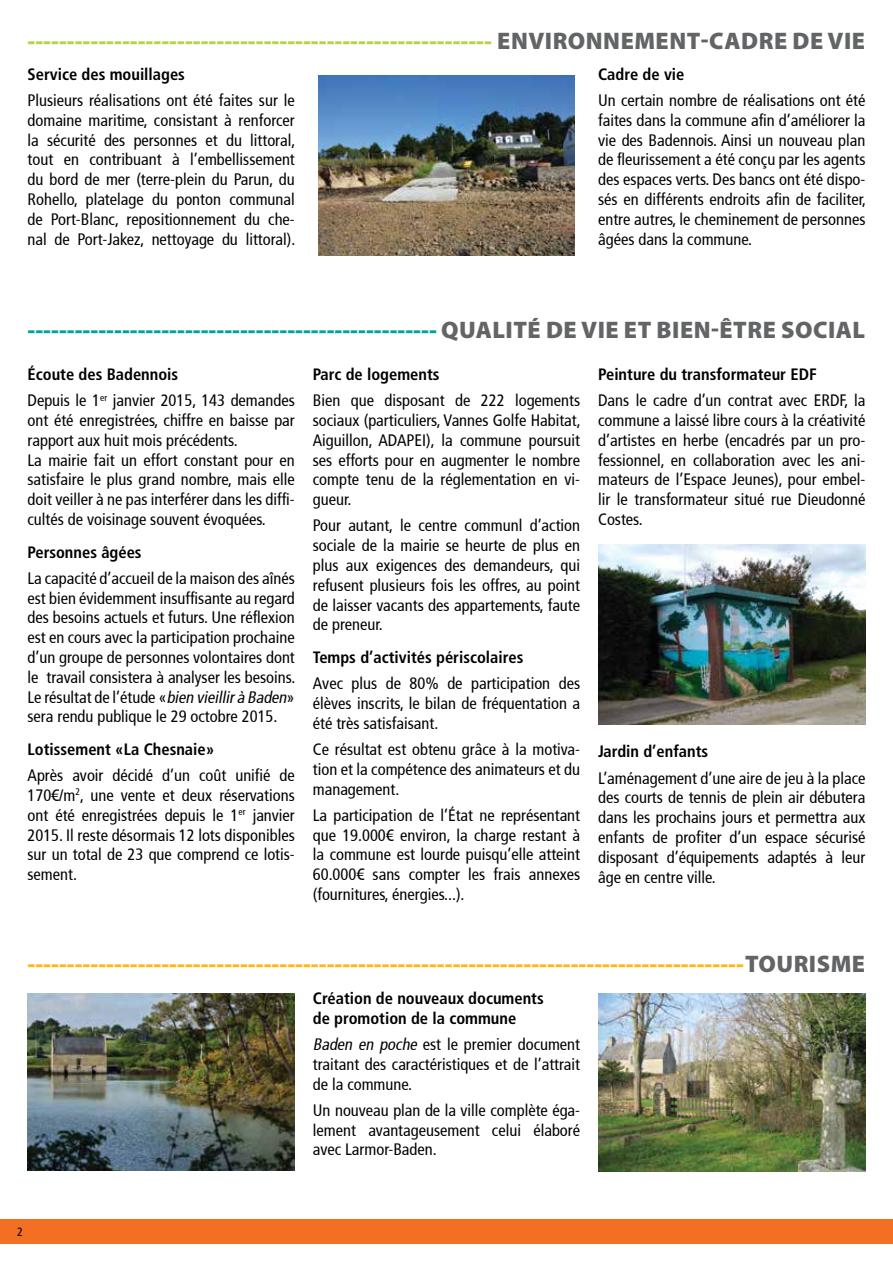
<style>
.page{position:relative;width:893px;height:1263px;background:#fff}
.page>*{position:absolute;margin:0;border:0;box-sizing:border-box;transform-origin:0 0}
.t1{font:900 24px "Myriad Pro";letter-spacing:.02em;color:#fdb913}
.t2{font:900 24px "Myriad Pro";letter-spacing:.02em;color:#b4d447}
.t3{font:900 24px "Myriad Pro";letter-spacing:.02em;color:#00a29f}
.t4{font:condensed 16.5px/19.8px "Frutiger";color:#000;text-align:justify}
.t5{font:700 condensed 16.5px/19.8px "Frutiger LT Std";color:#000}
.t6{font:condensed 12px "Frutiger";color:#000}
.s1{color:#636466}
.s2{font-style:italic}
</style>
<div class="page">
<div style="left:0;top:1219px;width:893px;height:25px;background:#f36f21"></div>
<img style="left:319px;top:75px;width:255px;height:180px">
<img style="left:598px;top:544px;width:267px;height:180px">
<img style="left:28px;top:993px;width:267px;height:177px">
<img style="left:598px;top:993px;width:267px;height:178px">
<h1 class="t2" style="left:28px;top:25px;width:839px">----------------------------------------------------------- <span class="s1">ENVIRONNEMENT-CADRE DE VIE</span></h1>
<p class="t5" style="left:28px;top:64px;width:159px">Service des mouillages</p>
<p class="t4" style="left:28px;top:90px;width:269px">Plusieurs réalisations ont été faites sur le domaine maritime, consistant à renforcer la sécurité des personnes et du littoral, tout en contribuant à l’embellissement du bord de mer (terre-plein du Parun, du Rohello, platelage du ponton communal de Port-Blanc, repositionnement du che&shy;nal de Port-Jakez, nettoyage du littoral).</p>
<p class="t5" style="left:598px;top:64px;width:88px">Cadre de vie</p>
<p class="t4" style="left:598px;top:90px;width:269px">Un certain nombre de réalisations ont été faites dans la commune afin d’améliorer la vie des Badennois. Ainsi un nouveau plan de fleurissement a été conçu par les agents des espaces verts. Des bancs ont été dispo&shy;sés en différents endroits afin de faciliter, entre autres, le cheminement de personnes âgées dans la commune.</p>
<h1 class="t3" style="left:28px;top:314px;width:839px">---------------------------------------------------- <span class="s1">QUALITÉ DE VIE ET BIEN-ÊTRE SOCIAL</span></h1>
<p class="t5" style="left:28px;top:364px;width:152px">Écoute des Badennois</p>
<p class="t4" style="left:28px;top:391px;width:269px;text-align:left">Depuis le 1<sup>er</sup> janvier 2015, 143 demandes ont été enregistrées, chiffre en baisse par rapport aux huit mois précédents.<br>La mairie fait un effort constant pour en satisfaire le plus grand nombre, mais elle doit veiller à ne pas interférer dans les diffi&shy;cultés de voisinage souvent évoquées.</p>
<p class="t5" style="left:28px;top:542px;width:116px">Personnes âgées</p>
<p class="t4" style="left:28px;top:568px;width:269px">La capacité d’accueil de la maison des aînés est bien évidemment insuffisante au regard des besoins actuels et futurs. Une réflexion est en cours avec la participation prochaine d’un groupe de personnes volontaires dont le travail consistera à analyser les besoins.<br>Le résultat de l’étude «<span class="s2">bien vieillirà Baden</span>» sera rendu publique le 29 octobre 2015.</p>
<p class="t5" style="left:28px;top:739px;width:188px">Lotissement «La Chesnaie»</p>
<p class="t4" style="left:28px;top:766px;width:269px">Après avoir décidé d’un coût unifié de 170€/m<sup>2</sup>, une vente et deux réservations ont été enregistrées depuis le 1<sup>er</sup> janvier 2015. Il reste désormais 12 lots disponibles sur un total de 23 que comprend ce lotis&shy;sement.</p>
<p class="t5" style="left:313px;top:364px;width:128px">Parc de logements</p>
<p class="t4" style="left:313px;top:391px;width:269px">Bien que disposant de 222 logements sociaux (particuliers, Vannes Golfe Habitat, Aiguillon, ADAPEI), la commune poursuit ses efforts pour en augmenter le nombre compte tenu de la réglementation en vi&shy;gueur.</p>
<p class="t4" style="left:313px;top:516px;width:269px">Pour autant, le centre communl d’action sociale de la mairie se heurte de plus en plus aux exigences des demandeurs, qui refusent plusieurs fois les offres, au point de laisser vacants des appartements, faute de preneur.</p>
<p class="t5" style="left:313px;top:647px;width:212px">Temps d’activités périscolaires</p>
<p class="t4" style="left:313px;top:674px;width:269px">Avec plus de 80% de participation des élèves inscrits, le bilan de fréquentation a été très satisfaisant.</p>
<p class="t4" style="left:313px;top:739px;width:269px">Ce résultat est obtenu grâce à la motiva&shy;tion et la compétence des animateurs et du management.</p>
<p class="t4" style="left:313px;top:805px;width:269px">La participation de l’État ne représentant que 19.000€ environ, la charge restant à la commune est lourde puisqu’elle atteint 60.000€ sans compter les frais annexes (fournitures, énergies...).</p>
<p class="t5" style="left:598px;top:364px;width:220px">Peinture du transformateur EDF</p>
<p class="t4" style="left:598px;top:391px;width:269px">Dans le cadre d’un contrat avec ERDF, la commune a laissé libre cours à la créativité d’artistes en herbe (encadrés par un pro&shy;fessionnel, en collaboration avec les ani&shy;mateurs de l’Espace Jeunes), pour embel&shy;lir le transformateur situé rue Dieudonné Costes.</p>
<p class="t5" style="left:598px;top:742px;width:112px">Jardin d’enfants</p>
<p class="t4" style="left:598px;top:768px;width:269px">L’aménagement d’une aire de jeu à la place des courts de tennis de plein air débutera dans les prochains jours et permettra aux enfants de profiter d’un espace sécurisé disposant d’équipements adaptés à leur âge en centre ville.</p>
<h1 class="t1" style="left:28px;top:947px;width:839px">-------------------------------------------------------------------------------------------<span class="s1">TOURISME</span></h1>
<p class="t6" style="left:17px;top:1225px;width:7px">2</p>
<p class="t5" style="left:313px;top:988px;width:232px">Création de nouveaux documents de promotion de la commune</p>
<p class="t4" style="left:313px;top:1034px;width:269px"><span class="s2">Baden en poche</span> est le premier document traitant des caractéristiques et de l’attrait de la commune.</p>
<p class="t4" style="left:313px;top:1100px;width:269px">Un nouveau plan de la ville complète éga&shy;lement avantageusement celui élaboré avec Larmor-Baden.</p>
</div>
